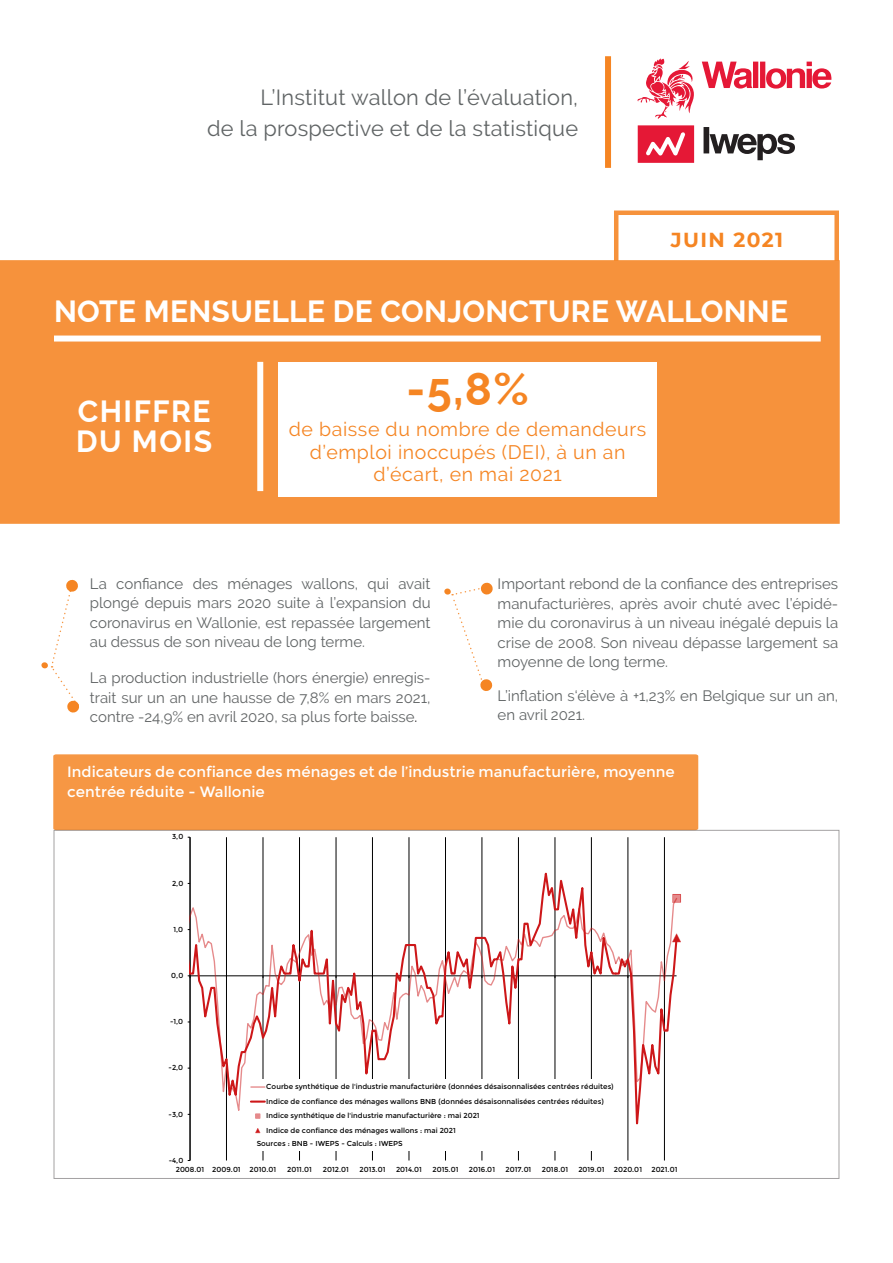
<style>
.page{position:relative;width:893px;height:1263px;background:#fff}
.page>*{position:absolute;margin:0;border:0;box-sizing:border-box;transform-origin:0 0}
.t1{font:700 45px "Raleway";color:#f58523}
.t2{font:700 30px "Raleway";letter-spacing:.01em;color:#fff}
.t3{font:700 30px/30px "Raleway";letter-spacing:.05em;color:#fff}
.t4{font:21.75px/31.5px "Raleway";letter-spacing:.01em;color:#606465;text-align:right}
.Texte_courant{font:700 20.25px "Montserrat";letter-spacing:.07em;color:#f58523}
.t5{font:19.5px/22.5px "Raleway";letter-spacing:.03em;color:#f58523;text-align:center}
.Texte_courant-2{font:15px/19.5px "Raleway";color:#606465;text-align:justify}
.Texte_courant-3{font:15px/19.5px "Raleway";color:#616465;text-align:justify}
.Texte_courant-4{font:15px/19.5px "Montserrat";color:#fff}
.t6{font:7.2px/14.5px "Montserrat";letter-spacing:.005em;color:#000}
.s1{color:#231f20}
</style>
<div class="page">
<div style="left:53px;top:754px;width:645px;height:76px;background:#f69744"></div>
<svg style="left:702px;top:62px;width:50px;height:27px"></svg>
<div style="left:753px;top:62px;width:5px;height:26px;background:#e51836"></div>
<div style="left:760px;top:62px;width:5px;height:26px;background:#e51836"></div>
<svg style="left:766px;top:62px;width:65px;height:27px"></svg>
<svg style="left:637px;top:58px;width:57px;height:61px"></svg>
<div style="left:638px;top:125px;width:56px;height:38px;background:#e51836"></div>
<svg style="left:646px;top:132px;width:39px;height:24px"></svg>
<div style="left:703px;top:127px;width:6px;height:26px;background:#231f20"></div>
<svg style="left:710px;top:134px;width:85px;height:26px"></svg>
<div style="left:605px;top:56px;width:6px;height:112px;background:#f58523"></div>
<svg style="left:444px;top:582px;width:49px;height:109px"></svg>
<svg style="left:41px;top:579px;width:38px;height:134px"></svg>
<div style="left:0;top:260px;width:840px;height:264px;background:#f6923c"></div>
<div style="left:54px;top:335px;width:767px;height:6px;background:#fff"></div>
<div style="left:257px;top:362px;width:6px;height:129px;background:#fff"></div>
<div style="left:278px;top:362px;width:379px;height:135px;background:#fff"></div>
<div style="left:614px;top:210px;width:225px;height:52px;border:4px solid #f58523"></div>
<hr style="left:226px;top:837px;width:1px;height:323px;background:#000">
<hr style="left:263px;top:837px;width:1px;height:323px;background:#000">
<hr style="left:299px;top:837px;width:1px;height:323px;background:#000">
<hr style="left:336px;top:837px;width:1px;height:323px;background:#000">
<hr style="left:372px;top:837px;width:1px;height:323px;background:#000">
<hr style="left:409px;top:837px;width:1px;height:323px;background:#000">
<hr style="left:445px;top:837px;width:1px;height:323px;background:#000">
<hr style="left:482px;top:837px;width:1px;height:323px;background:#000">
<hr style="left:518px;top:837px;width:1px;height:323px;background:#000">
<hr style="left:555px;top:837px;width:1px;height:323px;background:#000">
<hr style="left:591px;top:837px;width:1px;height:323px;background:#000">
<hr style="left:628px;top:837px;width:1px;height:323px;background:#000">
<hr style="left:664px;top:837px;width:1px;height:323px;background:#000">
<hr style="left:190px;top:837px;width:1px;height:323px;background:#000">
<svg style="left:190px;top:859px;width:424px;height:250px"></svg>
<div style="left:672px;top:894px;width:9px;height:8px;border:1px solid #cd1719"></div>
<svg style="left:614px;top:896px;width:67px;height:263px"></svg>
<div style="left:249px;top:1080px;width:366px;height:58px;background:#fff"></div>
<svg style="left:251px;top:1086px;width:14px;height:2px"></svg>
<hr style="left:251px;top:1100px;width:14px;height:3px;background:#cd1719">
<svg style="left:255px;top:1114px;width:5px;height:4px"></svg>
<svg style="left:255px;top:1128px;width:6px;height:5px"></svg>
<div style="left:255px;top:1136px;width:346px;height:15px;background:#fff"></div>
<p class="t4" style="left:207px;top:81px;width:372px">L’Institut wallon de l’évaluation,<br>de la prospective et de la statistique</p>
<p class="Texte_courant" style="left:671px;top:225px;width:114px">JUIN 2021</p>
<p class="t2" style="left:54px;top:294px;width:736px">NOTE MENSUELLE DE CONJONCTURE WALLONNE</p>
<p class="t3" style="left:76px;top:397px;width:137px">CHIFFRE<br>DU MOIS</p>
<p class="t1" style="left:407px;top:364px;width:124px">-5,8%</p>
<p class="t5" style="left:289px;top:418px;width:359px">de baisse du nombre de demandeurs d’emploi inoccupés (DEI), à un an d’écart, en mai 2021</p>
<p class="Texte_courant-2" style="left:90px;top:574px;width:342px">La confiance des ménages wallons, qui avait plongé depuis mars 2020 suite à l’expansion du coronavirus en Wallonie, est repassée largement au dessus de son niveau de long terme.</p>
<p class="Texte_courant-2" style="left:498px;top:574px;width:342px">Important rebond de la confiance des entreprises manufacturières, après avoir chuté avec l’épidé&shy;mie du coronavirus à un niveau inégalé depuis la crise de 2008. Son niveau dépasse largement sa moyenne de long terme.</p>
<p class="Texte_courant-3" style="left:90px;top:668px;width:342px">La production industrielle (hors énergie) enregis&shy;trait sur un an une hausse de 7,8% en mars 2021, contre -24,9% en avril 2020, sa plus forte baisse<span class="s1">.</span></p>
<p class="Texte_courant-2" style="left:498px;top:685px;width:342px">L’inflation s‘élève à +1,23% en Belgique sur un an, en avril 2021.</p>
<p class="Texte_courant-4" style="left:67px;top:763px;width:609px">Indicateurs de confiance des ménages et de l’industrie manufacturière, moyenne centrée réduite - Wallonie</p>
<p class="t6" style="left:172px;top:830px;width:13px">3,0</p>
<p class="t6" style="left:172px;top:876px;width:13px">2,0</p>
<p class="t6" style="left:174px;top:922px;width:11px">1,0</p>
<p class="t6" style="left:171px;top:968px;width:13px">0,0</p>
<p class="t6" style="left:170px;top:1014px;width:15px">-1,0</p>
<p class="t6" style="left:169px;top:1061px;width:16px">-2,0</p>
<p class="t6" style="left:169px;top:1107px;width:16px">-3,0</p>
<p class="t6" style="left:169px;top:1153px;width:16px">-4,0</p>
<p class="t6" style="left:266px;top:1079px;width:349px">Courbe synthétique de l'industrie manufacturière (données désaisonnalisées centrées réduites)<br>Indice de confiance des ménages wallons BNB (données désaisonnalisées centrées réduites)<br>Indice synthétique de l'industrie manufacturière : mai 2021<br>Indice de confiance des ménages wallons : mai 2021</p>
<p class="t6" style="left:257px;top:1136px;width:148px">Sources : BNB - IWEPS - Calculs : IWEPS</p>
<p class="t6" style="left:176px;top:1162px;width:102px">2008.01 2009.01 2010.01</p>
<p class="t6" style="left:287px;top:1162px;width:26px">2011.01</p>
<p class="t6" style="left:323px;top:1162px;width:27px">2012.01</p>
<p class="t6" style="left:359px;top:1162px;width:27px">2013.01</p>
<p class="t6" style="left:396px;top:1162px;width:27px">2014.01</p>
<p class="t6" style="left:432px;top:1162px;width:27px">2015.01</p>
<p class="t6" style="left:469px;top:1162px;width:28px">2016.01</p>
<p class="t6" style="left:505px;top:1162px;width:27px">2017.01</p>
<p class="t6" style="left:542px;top:1162px;width:28px">2018.01</p>
<p class="t6" style="left:578px;top:1162px;width:28px">2019.01</p>
<p class="t6" style="left:614px;top:1162px;width:30px">2020.01</p>
<p class="t6" style="left:651px;top:1162px;width:27px">2021.01</p>
</div>
